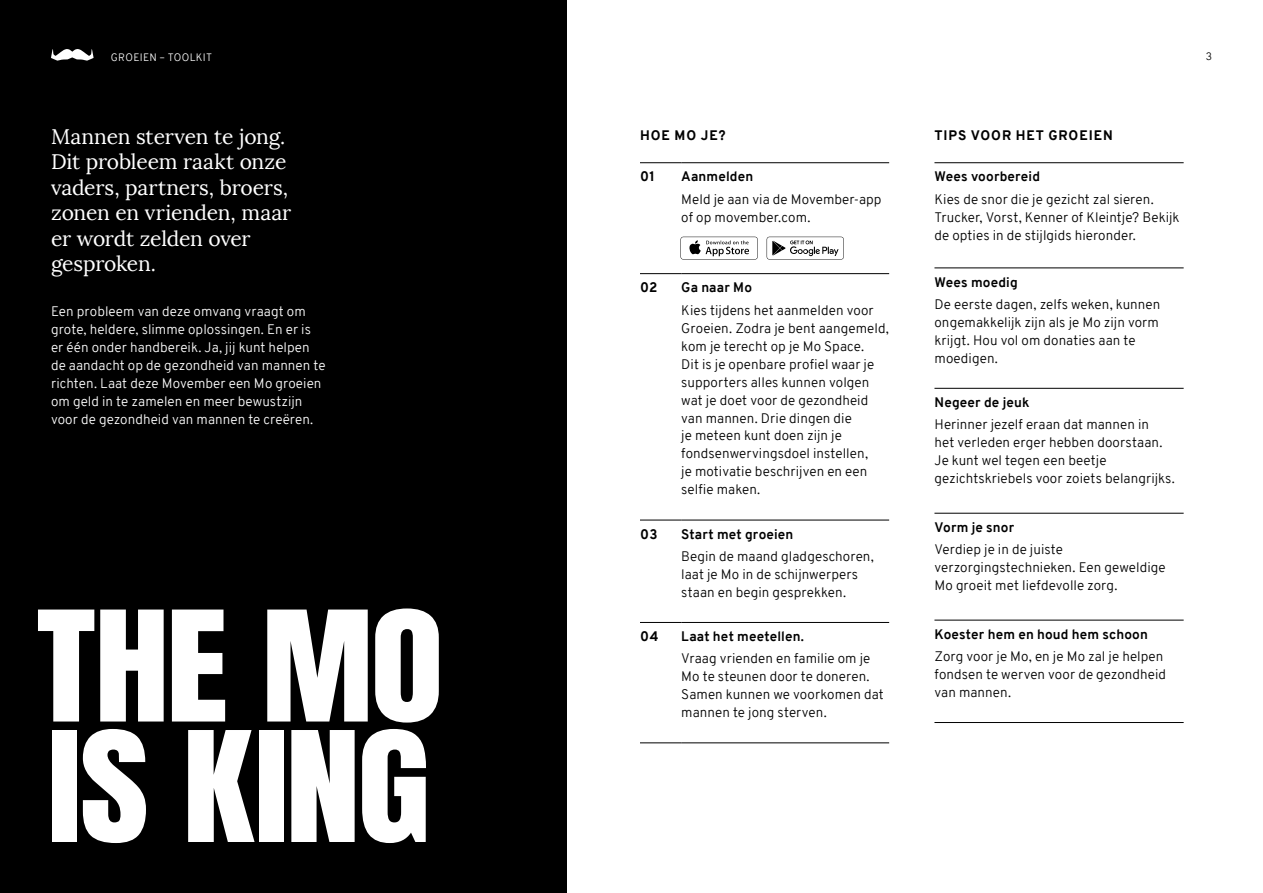
<style>
.page{position:relative;width:1263px;height:893px;background:#fff}
.page>*{position:absolute;margin:0;border:0;box-sizing:border-box;transform-origin:0 0}
.t1{font:130.35px/120.4px "Anton";letter-spacing:-.015em;color:#fff;scale:1.15 1}
.t2{font:21px/25.5px "Lora";letter-spacing:-.015em;color:#fff}
.t3{font:300 13.5px/18px "Overpass";letter-spacing:.005em;color:#000}
.t4{font:300 13.5px/18px "Overpass";letter-spacing:.005em;color:#fff}
.t5{font:700 13.5px "Overpass";letter-spacing:.01em;color:#000}
.t6{font:800 13.5px "Overpass";letter-spacing:.07em;color:#000}
.t7{font:300 10.5px "Overpass";letter-spacing:.03em;color:#fff}
.t8{font:300 10.5px "Overpass";color:#000}
</style>
<div class="page">
<div style="left:0;top:0;width:566px;height:893px;background:#000"></div>
<svg style="left:51px;top:49px;width:43px;height:12px"></svg>
<hr style="left:640px;top:162px;width:41px;height:1px;background:#000">
<hr style="left:681px;top:162px;width:208px;height:1px;background:#000">
<hr style="left:640px;top:273px;width:41px;height:1px;background:#000">
<hr style="left:681px;top:273px;width:208px;height:1px;background:#000">
<hr style="left:640px;top:520px;width:41px;height:1px;background:#000">
<hr style="left:681px;top:520px;width:208px;height:1px;background:#000">
<hr style="left:640px;top:622px;width:41px;height:1px;background:#000">
<hr style="left:681px;top:622px;width:208px;height:1px;background:#000">
<hr style="left:640px;top:743px;width:41px;height:1px;background:#000">
<hr style="left:681px;top:743px;width:208px;height:1px;background:#000">
<hr style="left:934px;top:162px;width:250px;height:1px;background:#000">
<hr style="left:934px;top:268px;width:250px;height:1px;background:#000">
<hr style="left:934px;top:388px;width:250px;height:1px;background:#000">
<hr style="left:934px;top:513px;width:250px;height:1px;background:#000">
<hr style="left:934px;top:620px;width:250px;height:1px;background:#000">
<hr style="left:934px;top:722px;width:250px;height:1px;background:#000">
<svg style="left:680px;top:237px;width:78px;height:23px"></svg>
<svg style="left:767px;top:237px;width:77px;height:23px"></svg>
<p class="t7" style="left:111px;top:49px;width:103px">GROEIEN – TOOLKIT</p>
<p class="t8" style="left:1206px;top:49px;width:8px">3</p>
<h2 class="t2" style="left:51px;top:124px;width:242px">Mannen sterven te jong.<br>Dit probleem raakt onze vaders, partners, broers, zonen en vrienden, maar er wordt zelden over gesproken.</h2>
<p class="t4" style="left:51px;top:303px;width:276px">Een probleem van deze omvang vraagt om grote, heldere, slimme oplossingen. En er is er één onder handbereik. Ja, jij kunt helpen de aandacht op de gezondheid van mannen te richten. Laat deze Movember een Mo groeien om geld in te zamelen en meer bewustzijn voor de gezondheid van mannen te creëren.</p>
<h1 class="t1" style="left:36px;top:616px;width:355px">THE MO<br>IS KING</h1>
<p class="t6" style="left:640px;top:126px;width:87px">HOE MO JE?</p>
<p class="t6" style="left:934px;top:126px;width:180px">TIPS VOOR HET GROEIEN</p>
<p class="t6" style="left:640px;top:167px;width:17px">01</p>
<p class="t5" style="left:681px;top:167px;width:73px">Aanmelden</p>
<p class="t3" style="left:681px;top:190px;width:202px">Meld je aan via de Movember-app of op movember.com.</p>
<p class="t6" style="left:640px;top:278px;width:19px">02</p>
<p class="t5" style="left:681px;top:278px;width:72px">Ga naar Mo</p>
<p class="t3" style="left:681px;top:301px;width:209px">Kies tijdens het aanmelden voor<br>Groeien. Zodra je bent aangemeld, kom je terecht op je Mo Space.<br>Dit is je openbare profiel waar je supporters alles kunnen volgen wat je doet voor de gezondheid van mannen. Drie dingen die<br>je meteen kunt doen zijn je fondsenwervingsdoel instellen,<br>je motivatie beschrijven en een selfie maken.</p>
<p class="t6" style="left:640px;top:524px;width:19px">03</p>
<p class="t5" style="left:681px;top:524px;width:114px">Start met groeien</p>
<p class="t3" style="left:681px;top:547px;width:194px">Begin de maand gladgeschoren, laat je Mo in de schijnwerpers staan en begin gesprekken.</p>
<p class="t6" style="left:640px;top:627px;width:20px">04</p>
<p class="t5" style="left:681px;top:627px;width:124px">Laat het meetellen.</p>
<p class="t3" style="left:681px;top:650px;width:204px">Vraag vrienden en familie om je<br>Mo te steunen door te doneren.<br>Samen kunnen we voorkomen dat mannen te jong sterven.</p>
<p class="t5" style="left:934px;top:167px;width:107px">Wees voorbereid</p>
<p class="t3" style="left:934px;top:190px;width:246px">Kies de snor die je gezicht zal sieren.<br>Trucker, Vorst, Kenner of Kleintje? Bekijk de opties in de stijlgids hieronder.</p>
<p class="t5" style="left:934px;top:272px;width:85px">Wees moedig</p>
<p class="t3" style="left:934px;top:295px;width:227px">De eerste dagen, zelfs weken, kunnen ongemakkelijk zijn als je Mo zijn vorm krijgt. Hou vol om donaties aan te moedigen.</p>
<p class="t5" style="left:934px;top:393px;width:97px">Negeer de jeuk</p>
<p class="t3" style="left:934px;top:415px;width:242px">Herinner jezelf eraan dat mannen in<br>het verleden erger hebben doorstaan.<br>Je kunt wel tegen een beetje gezichtskriebels voor zoiets belangrijks.</p>
<p class="t5" style="left:934px;top:517px;width:81px">Vorm je snor</p>
<p class="t3" style="left:934px;top:540px;width:233px">Verdiep je in de juiste verzorgingstechnieken. Een geweldige<br>Mo groeit met liefdevolle zorg.</p>
<p class="t5" style="left:934px;top:624px;width:215px">Koester hem en houd hem schoon</p>
<p class="t3" style="left:934px;top:647px;width:233px">Zorg voor je Mo, en je Mo zal je helpen fondsen te werven voor de gezondheid van mannen.</p>
</div>
